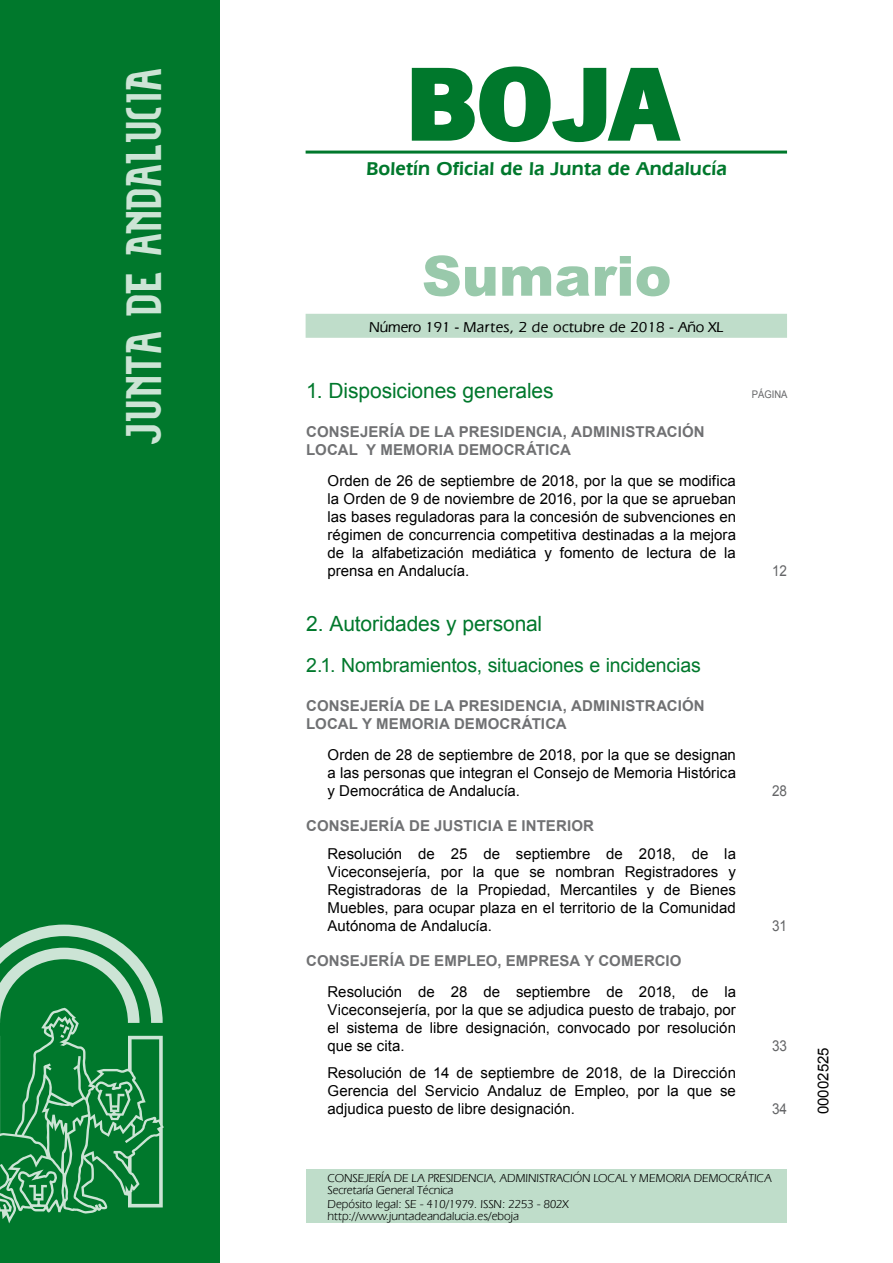
<style>
.page{position:relative;width:893px;height:1263px;background:#fff}
.page>*{position:absolute;margin:0;border:0;box-sizing:border-box;transform-origin:0 0}
.t1{font:700 105px "News Got T";color:#00782c;scale:1.14 1}
.t2{font:900 55.5px "Arial";color:#99c9ab}
.t3{font:27px "Alfabeto Andaluz Nuevo";color:#cce4d5}
.t4{font:21px "Arial";letter-spacing:-.005em;color:#00782c}
.t5{font:19.5px "Arial";letter-spacing:-.01em;color:#00782c}
.t6{font:600 19.5px "Eras IT Cby BT";letter-spacing:.01em;color:#00782c}
.t7{font:15px/18px "Arial";color:#000;text-align:justify}
.t8{font:700 15px/18px "Arial";letter-spacing:.01em;color:#707173}
.t9{font:500 15px "Eras IT Cby BT";letter-spacing:.025em;color:#000}
.t10{font:15px "Arial";color:#646567;scale:.9 1}
.t11{font:12px/12px "Eras IT Cby BT";letter-spacing:-.01em;color:#000}
.t12{font:10.5px "Arial";color:#646567;scale:.9 1}
</style>
<div class="page">
<hr style="left:305px;top:151px;width:482px;height:3px;background:#00782c">
<div style="left:305px;top:314px;width:482px;height:24px;background:#bfddca"></div>
<div style="left:0;top:0;width:219px;height:1263px;background:#00782c"></div>
<svg style="left:0;top:925px;width:164px;height:298px"></svg>
<svg style="left:411px;top:66px;width:270px;height:77px"></svg>
<div style="left:306px;top:1169px;width:481px;height:54px;background:#bfddca"></div>
<h3 class="t3" style="left:136px;top:446px;width:379px;rotate:-90deg">JUNTA DE ANDALUCIA</h3>
<h1 class="t1" style="left:405px;top:42px;width:240px">BOJA</h1>
<h3 class="t6" style="left:366px;top:157px;width:362px">Boletín Oficial de la Junta de Andalucía</h3>
<h2 class="t2" style="left:422px;top:236px;width:251px">Sumario</h2>
<p class="t9" style="left:369px;top:317px;width:356px">Número 191 - Martes, 2 de octubre de 2018 - Año XL</p>
<h3 class="t4" style="left:306px;top:377px;width:249px">1. Disposiciones generales</h3>
<p class="t12" style="left:751px;top:388px;width:41px">PÁGINA</p>
<p class="t8" style="left:306px;top:424px;width:400px">CONSEJERÍA DE LA PRESIDENCIA, ADMINISTRACIÓN<br>LOCAL Y MEMORIA DEMOCRÁTICA</p>
<p class="t7" style="left:327px;top:472px;width:410px">Orden de 26 de septiembre de 2018, por la que se modifica la Orden de 9 de noviembre de 2016, por la que se aprueban las bases reguladoras para la concesión de subvenciones en régimen de concurrencia competitiva destinadas a la mejora de la alfabetización mediática y fomento de lectura de la prensa en Andalucía.</p>
<p class="t10" style="left:772px;top:561px;width:18px">12</p>
<h3 class="t4" style="left:306px;top:610px;width:237px">2. Autoridades y personal</h3>
<h3 class="t5" style="left:306px;top:652px;width:396px">2.1. Nombramientos, situaciones e incidencias</h3>
<p class="t8" style="left:306px;top:697px;width:400px">CONSEJERÍA DE LA PRESIDENCIA, ADMINISTRACIÓN<br>LOCAL Y MEMORIA DEMOCRÁTICA</p>
<p class="t7" style="left:327px;top:745px;width:410px">Orden de 28 de septiembre de 2018, por la que se designan a las personas que integran el Consejo de Memoria Histórica y Democrática de Andalucía.</p>
<p class="t8" style="left:306px;top:817px;width:289px">CONSEJERÍA DE JUSTICIA E INTERIOR</p>
<p class="t7" style="left:327px;top:845px;width:410px">Resolución de 25 de septiembre de 2018, de la Viceconsejería, por la que se nombran Registradores y Registradoras de la Propiedad, Mercantiles y de Bienes Muebles, para ocupar plaza en el territorio de la Comunidad Autónoma de Andalucía.</p>
<p class="t8" style="left:306px;top:952px;width:377px">CONSEJERÍA DE EMPLEO, EMPRESA Y COMERCIO</p>
<p class="t7" style="left:327px;top:983px;width:410px">Resolución de 28 de septiembre de 2018, de la Viceconsejería, por la que se adjudica puesto de trabajo, por el sistema de libre designación, convocado por resolución que se cita.</p>
<p class="t7" style="left:327px;top:1063px;width:410px">Resolución de 14 de septiembre de 2018, de la Dirección Gerencia del Servicio Andaluz de Empleo, por la que se adjudica puesto de libre designación.</p>
<p class="t10" style="left:772px;top:780px;width:18px">28</p>
<p class="t10" style="left:772px;top:916px;width:18px">31</p>
<p class="t10" style="left:772px;top:1036px;width:18px">33</p>
<p class="t10" style="left:772px;top:1098px;width:18px">34</p>
<p class="t11" style="left:327px;top:1171px;width:445px">CONSEJERÍA DE LA PRESIDENCIA, ADMINISTRACIÓN LOCAL Y MEMORIA DEMOCRÁTICA<br>Secretaría General Técnica</p>
<p class="t11" style="left:327px;top:1198px;width:243px">Depósito legal: SE - 410/1979. ISSN: 2253 - 802X http://www.juntadeandalucia.es/eboja</p>
<p class="t7" style="left:814px;top:1114px;width:68px;rotate:-90deg">00002525</p>
</div>
